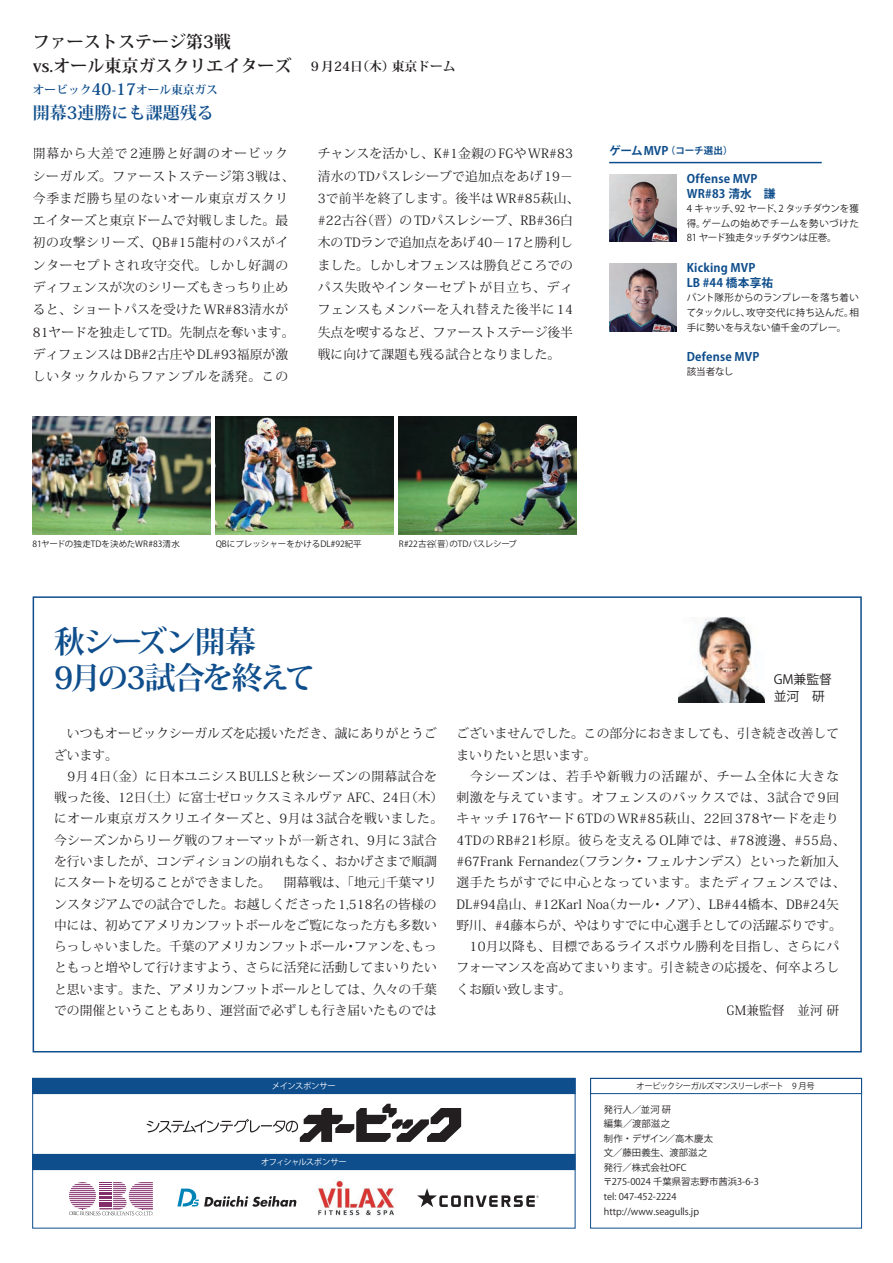
<style>
.page{position:relative;width:893px;height:1263px;background:#fff}
.page>*{position:absolute;margin:0;border:0;box-sizing:border-box;transform-origin:0 0}
.t1{font:700 30.9px/36.2px "Koz Min Pro";letter-spacing:-.065em;color:#0f4e8c}
.t2{font:700 16.95px "Koz Min Std";color:#231f20}
.t3{font:700 16.95px "Koz Min Std";color:#0f4e8c}
.t4{font:12.75px/21.3px "Koz Min Std";letter-spacing:.005em;color:#231f20}
.t5{font:12.75px/22.4px "Koz Min Std";letter-spacing:.04em;color:#231f20}
.t6{font:12.75px "Koz Min Std";letter-spacing:.035em;color:#231f20}
.t7{font:12.75px "Koz Min Std";letter-spacing:.025em;color:#231f20}
.t8{font:12.75px "Koz Min Std";letter-spacing:.06em;color:#231f20}
.t9{font:12.75px "Koz Min Std";letter-spacing:.055em;color:#231f20}
.t10{font:12.75px "Koz Min Std";letter-spacing:.075em;color:#231f20}
.t11{font:12.75px/17px "Koz Go Std";color:#231f20}
.t12{font:700 11.7px/14.9px "Koz Go Std";letter-spacing:.015em;color:#0f4e8c}
.t13{font:700 11.7px "Koz Min Std";color:#0f4e8c}
.t14{font:9.6px/14.9px "Koz Go Std";letter-spacing:-.01em;color:#231f20;text-align:justify}
.t15{font:700 9.6px "Koz Go Std";color:#0f4e8c}
.t16{font:9.3px/14.5px "Koz Go Std";color:#231f20}
.t17{font:8.55px "Koz Go Std";color:#231f20}
.t18{font:8.25px "Koz Go Std";letter-spacing:-.06em;color:#231f20}
.t19{font:8.25px "Koz Go Std";letter-spacing:-.07em;color:#fff}
.t20{font:8.25px "Koz Go Std";letter-spacing:-.045em;color:#fff}
.s1{font-size:12.75px}
.s2{font-size:15.9px}
.s3{font-size:11.7px}
</style>
<div class="page">
<div style="left:590px;top:1078px;width:272px;height:150px;border:1px solid #0f4e8c"></div>
<div style="left:33px;top:1078px;width:542px;height:15px;background:#0f4e8c"></div>
<div style="left:32px;top:1078px;width:543px;height:16px;border:1px solid #0f4e8c"></div>
<div style="left:590px;top:1078px;width:272px;height:16px;border:1px solid #0f4e8c"></div>
<div style="left:33px;top:1154px;width:542px;height:15px;background:#0f4e8c"></div>
<div style="left:32px;top:1154px;width:543px;height:16px;border:1px solid #0f4e8c"></div>
<svg style="left:147px;top:1104px;width:314px;height:38px"></svg>
<svg style="left:417px;top:1188px;width:122px;height:19px"></svg>
<svg style="left:177px;top:1188px;width:120px;height:19px"></svg>
<svg style="left:69px;top:1182px;width:84px;height:34px"></svg>
<img style="left:318px;top:1180px;width:77px;height:36px">
<div style="left:33px;top:596px;width:829px;height:456px;border:2px solid #0f4e8c"></div>
<img style="left:679px;top:618px;width:85px;height:85px">
<hr style="left:609px;top:162px;width:213px;height:1px;background:#0f4e8c">
<img style="left:609px;top:174px;width:68px;height:68px">
<img style="left:609px;top:264px;width:68px;height:67px">
<img style="left:33px;top:417px;width:178px;height:118px">
<img style="left:216px;top:417px;width:178px;height:118px">
<img style="left:399px;top:417px;width:178px;height:118px">
<h2 class="t2" style="left:33px;top:30px;width:199px">ファーストステージ第3戦</h2>
<h2 class="t2" style="left:33px;top:55px;width:424px">vs.オール東京ガスクリエイターズ　<span class="s1">９月24日（木）東京ドーム</span></h2>
<p class="t13" style="left:33px;top:82px;width:186px">オービック<span class="s2">40-17</span>オール東京ガス</p>
<h2 class="t3" style="left:33px;top:102px;width:182px">開幕3連勝にも課題残る</h2>
<p class="t5" style="left:33px;top:142px;width:263px">開幕から大差で 2連勝と好調のオービックシーガルズ。ファーストステージ第 3戦は、今季まだ勝ち星のないオール東京ガスクリエイターズと東京ドームで対戦しました。最初の攻撃シリーズ、QB#15龍村のパスがインターセプトされ攻守交代。しかし好調のディフェンスが次のシリーズもきっちり止めると、ショートパスを受けた WR#83清水が<br>81ヤードを独走してTD。先制点を奪います。ディフェンスはDB#2古庄やDL#93福原が激しいタックルからファンブルを誘発。この</p>
<p class="t4" style="left:318px;top:142px;width:263px;line-height:22.4px">チャンスを活かし、K#1金親のFGやWR#83清水のTDパスレシーブで追加点をあげ19－<br>3で前半を終了します。後半は WR#85萩山、#22古谷（晋）のTDパスレシーブ、RB#36白木のTDランで追加点をあげ40－17と勝利しました。しかしオフェンスは勝負どころでのパス失敗やインターセプトが目立ち、ディフェンスもメンバーを入れ替えた後半に 14失点を喫するなど、ファーストステージ後半戦に向けて課題も残る試合となりました。</p>
<p class="t15" style="left:609px;top:145px;width:125px"><span class="s3">ゲームMVP</span>（コーチ選出）</p>
<p class="t12" style="left:687px;top:172px;width:90px">Offense MVP<br>WR#83 清水　謙</p>
<p class="t14" style="left:687px;top:201px;width:174px">4 キャッチ、92 ヤード、2 タッチダウンを獲得。ゲームの始めでチームを勢いづけた81 ヤード独走タッチダウンは圧巻。</p>
<p class="t12" style="left:687px;top:261px;width:88px">Kicking MVP<br>LB #44 橋本享祐</p>
<p class="t14" style="left:687px;top:290px;width:174px">パント隊形からのランプレーを落ち着いてタックルし、攻守交代に持ち込んだ。相手に勢いを与えない値千金のプレー。</p>
<p class="t12" style="left:687px;top:350px;width:74px">Defense MVP</p>
<p class="t14" style="left:687px;top:365px;width:48px">該当者なし</p>
<p class="t17" style="left:33px;top:539px;width:149px">81ヤードの独走TDを決めたWR#83清水</p>
<p class="t17" style="left:216px;top:539px;width:148px">QBにプレッシャーをかけるDL#92紀平</p>
<p class="t17" style="left:399px;top:539px;width:120px">R#22古谷（晋）のTDパスレシーブ</p>
<h1 class="t1" style="left:54px;top:622px;width:263px">秋シーズン開幕<br>9月の3試合を終えて</h1>
<p class="t4" style="left:54px;top:723px;width:391px">　いつもオービックシーガルズを応援いただき、誠にありがとうございます。<br>　9月 4日（金）に日本ユニシス BULLSと秋シーズンの開幕試合を戦った後、12日（土）に富士ゼロックスミネルヴァ AFC、24日（木）にオール東京ガスクリエイターズと、9月は 3試合を戦いました。今シーズンからリーグ戦のフォーマットが一新され、9月に 3試合を行いましたが、コンディションの崩れもなく、おかげさまで順調にスタートを切ることができました。　開幕戦は、「地元」千葉マリンスタジアムでの試合でした。お越しくださった1,518名の皆様の中には、初めてアメリカンフットボールをご覧になった方も多数いらっしゃいました。千葉のアメリカンフットボール・ファンを、もっともっと増やして行けますよう、さらに活発に活動してまいりたいと思います。また、アメリカンフットボールとしては、久々の千葉での開催ということもあり、運営面で必ずしも行き届いたものでは</p>
<p class="t11" style="left:774px;top:671px;width:60px">GM兼監督並河　研</p>
<p class="t4" style="left:456px;top:723px;width:384px">ございませんでした。この部分におきましても、引き続き改善して</p>
<p class="t4" style="left:456px;top:744px;width:142px">まいりたいと思います。</p>
<p class="t10" style="left:456px;top:768px;width:384px">　今シーズンは、若手や新戦力の活躍が、チーム全体に大きな</p>
<p class="t8" style="left:456px;top:790px;width:384px">刺激を与えています。オフェンスのバックスでは、3試合で 9回</p>
<p class="t6" style="left:456px;top:811px;width:384px">キャッチ 176ヤード 6TDの WR#85萩山、22回 378ヤードを走り</p>
<p class="t5" style="left:456px;top:829px;width:391px">4TDの RB#21杉原。彼らを支える OL陣では、#78渡邊、#55島、</p>
<p class="t4" style="left:456px;top:851px;width:384px">#67Frank Fernandez（フランク・フェルナンデス）といった新加入</p>
<p class="t9" style="left:456px;top:875px;width:391px">選手たちがすでに中心となっています。またディフェンスでは、</p>
<p class="t4" style="left:456px;top:893px;width:384px">DL#94畠山、#12Karl Noa（カール・ノア）、LB#44橋本、DB#24矢</p>
<p class="t4" style="left:456px;top:914px;width:387px">野川、#4藤本らが、やはりすでに中心選手としての活躍ぶりです。</p>
<p class="t7" style="left:456px;top:938px;width:384px">　10月以降も、目標であるライスボウル勝利を目指し、さらにパ</p>
<p class="t4" style="left:456px;top:957px;width:384px">フォーマンスを高めてまいります。引き続きの応援を、何卒よろし</p>
<p class="t4" style="left:456px;top:978px;width:116px">くお願い致します。</p>
<p class="t4" style="left:726px;top:999px;width:114px">GM兼監督　並河 研</p>
<p class="t20" style="left:272px;top:1080px;width:66px">メインスポンサー</p>
<p class="t18" style="left:637px;top:1081px;width:180px">オービックシーガルズマンスリーレポート　9 月号</p>
<p class="t19" style="left:261px;top:1157px;width:87px">オフィシャルスポンサー</p>
<p class="t16" style="left:603px;top:1102px;width:157px">発行人／並河 研<br>編集／渡部滋之<br>制作・デザイン／高木慶太<br>文／藤田義生、渡部滋之<br>発行／株式会社OFC<br>〒275-0024 千葉県習志野市茜浜3-6-3 tel: 047-452-2224 http://www.seagulls.jp</p>
</div>
